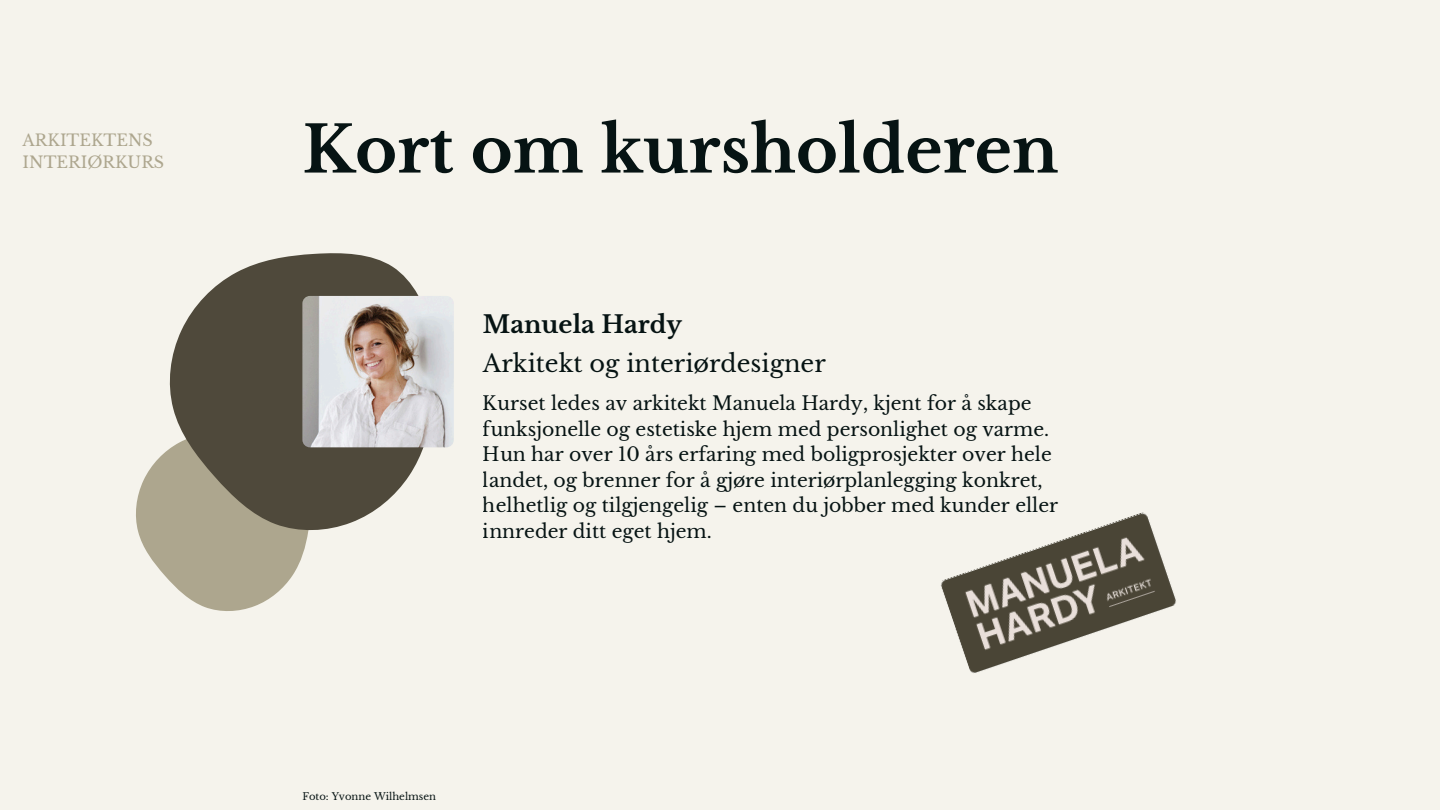
<style>
.page{position:relative;width:1440px;height:810px;background:#f5f3ec}
.page>*{position:absolute;margin:0;border:0;box-sizing:border-box;transform-origin:0 0}
.t1{font:700 64px "Libre Baskerville";color:#061313}
.t2{font:24px "Libre Baskerville";color:#061313}
.t3{font:700 24px "Libre Baskerville";color:#061313}
.t4{font:18.8px/25.6px "Libre Baskerville";color:#061313}
.t5{font:16px/21.8px "Libre Baskerville";color:#ada68e}
.t6{font:10px "Libre Baskerville";color:#061313}
</style>
<div class="page">
<svg style="left:136px;top:451px;width:172px;height:160px"></svg>
<svg style="left:167px;top:253px;width:271px;height:280px;fill:#4f493b"></svg>
<img style="left:302px;top:296px;width:152px;height:151px;border-radius:8px">
<img style="left:941px;top:512px;width:235px;height:161px">
<h2 class="t5" style="left:23px;top:129px;width:143px">ARKITEKTENS<br>INTERIØRKURS</h2>
<p class="t1" style="left:302px;top:110px;width:758px">Kort om kursholderen</p>
<p class="t3" style="left:483px;top:310px;width:201px">Manuela Hardy</p>
<h1 class="t2" style="left:483px;top:349px;width:344px">Arkitekt og interiørdesigner</h1>
<p class="t4" style="left:483px;top:391px;width:577px">Kurset ledes av arkitekt Manuela Hardy, kjent for å skape funksjonelle og estetiske hjem med personlighet og varme.<br>Hun har over 10 års erfaring med boligprosjekter over hele landet, og brenner for å gjøre interiørplanlegging konkret, helhetlig og tilgjengelig – enten du jobber med kunder eller innreder ditt eget hjem.</p>
<h3 class="t6" style="left:302px;top:790px;width:135px">Foto: Yvonne Wilhelmsen</h3>
</div>
